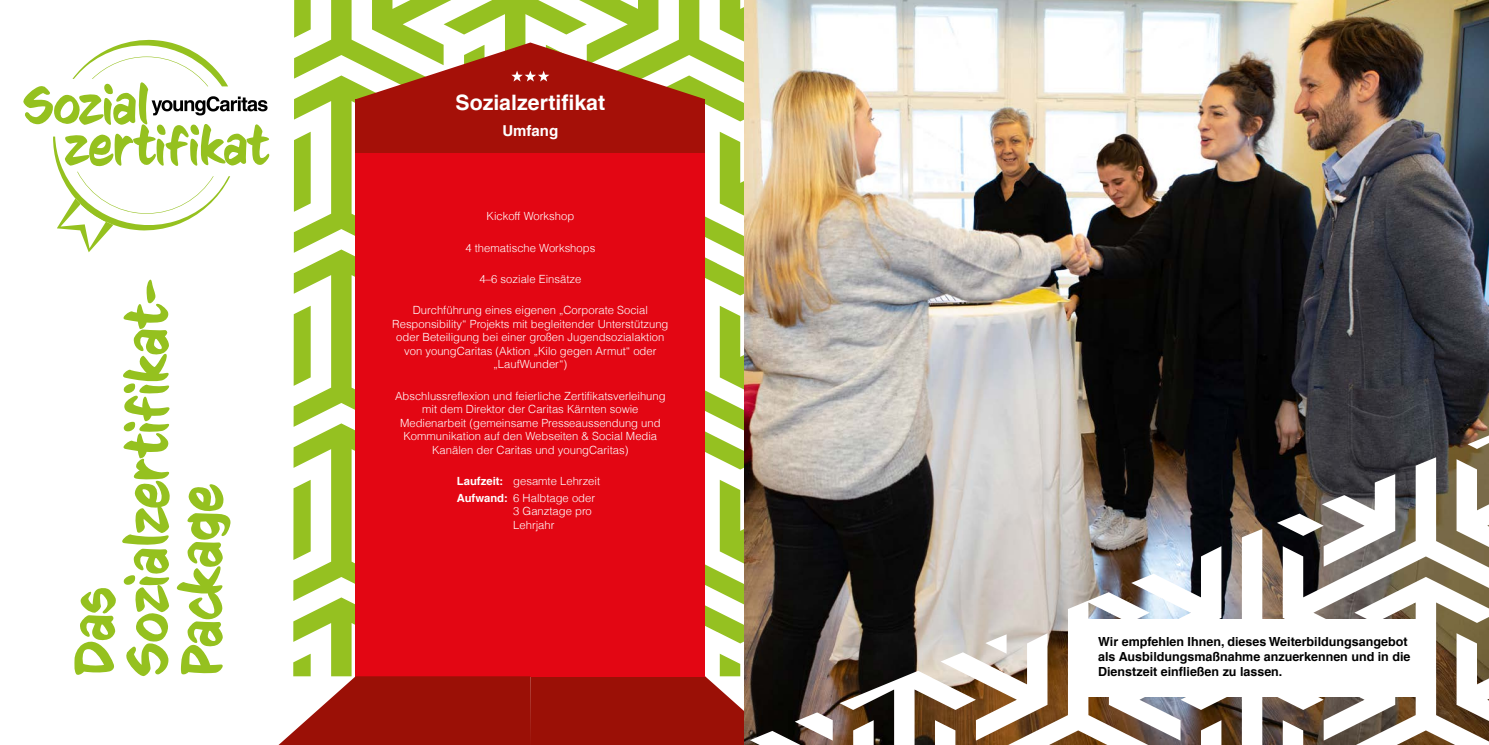
<style>
.page{position:relative;width:1489px;height:745px;background:#fff}
.page>*{position:absolute;margin:0;border:0;box-sizing:border-box;transform-origin:0 0}
.t1{font:57.5px/53.8px "CC Sign Language";color:#95c11f}
.t2{font:700 21.25px "Helveticafor Caritas";color:#fff}
.t3{font:700 15px "Helveticafor Caritas";color:#fff}
.t4{font:700 12.5px/15px "Helveticafor Caritas";color:#000}
.t5{font:300 11.25px/13.5px "Helveticafor Caritas";color:#fff;text-align:center}
.s1{font-weight:700}
</style>
<div class="page">
<svg style="left:705px;top:216px;width:39px;height:33px"></svg>
<svg style="left:705px;top:249px;width:39px;height:174px"></svg>
<svg style="left:719px;top:305px;width:25px;height:84px"></svg>
<svg style="left:294px;top:216px;width:61px;height:33px;fill:#95c121"></svg>
<svg style="left:293px;top:249px;width:62px;height:186px"></svg>
<svg style="left:294px;top:305px;width:17px;height:80px"></svg>
<div style="left:355px;top:99px;width:350px;height:577px;background:#e30613"></div>
<svg style="left:294px;top:0;width:450px;height:216px"></svg>
<svg style="left:23px;top:39px;width:247px;height:213px"></svg>
<img style="left:744px;top:0;width:744px;height:435px">
<svg style="left:279px;top:435px;width:1209px;height:309px"></svg>
<h1 class="t1" style="left:67px;top:676px;width:399px;rotate:-90deg">Das<br>Sozialzertifikat-<br>Package</h1>
<h2 class="t2" style="left:455px;top:89px;width:151px">Sozialzertifikat</h2>
<h3 class="t3" style="left:502px;top:121px;width:57px">Umfang</h3>
<p class="t5" style="left:486px;top:209px;width:89px">Kickoff Workshop</p>
<p class="t5" style="left:465px;top:241px;width:131px">4 thematische Workshops</p>
<p class="t5" style="left:479px;top:272px;width:103px">4–6 soziale Einsätze</p>
<p class="t5" style="left:392px;top:303px;width:278px">Durchführung eines eigenen „Corporate Social Responsibility“ Projekts mit begleitender Unterstützung oder Beteiligung bei einer großen Jugendsozialaktion von youngCaritas (Aktion „Kilo gegen Armut“ oder „LaufWunder“)</p>
<p class="t5" style="left:395px;top:388px;width:272px">Abschlussreflexion und feierliche Zertifikatsverleihung mit dem Direktor der Caritas Kärnten sowie Medienarbeit (gemeinsame Presseaussendung und Kommunikation auf den Webseiten &amp; Social Media Kanälen der Caritas und youngCaritas)</p>
<p class="t5" style="left:457px;top:472px;width:145px;line-height:17px;text-align:left"><span class="s1">Laufzeit:</span> gesamte Lehrzeit<br><span class="s1">Aufwand:</span> 6 Halbtage oder</p>
<p class="t5" style="left:513px;top:504px;width:80px;text-align:left">3 Ganztage pro<br>Lehrjahr</p>
<p class="t4" style="left:1098px;top:634px;width:314px">Wir empfehlen Ihnen, dieses Weiterbildungsangebot als Ausbildungsmaßnahme anzuerkennen und in die<br>Dienstzeit einfließen zu lassen.</p>
</div>
